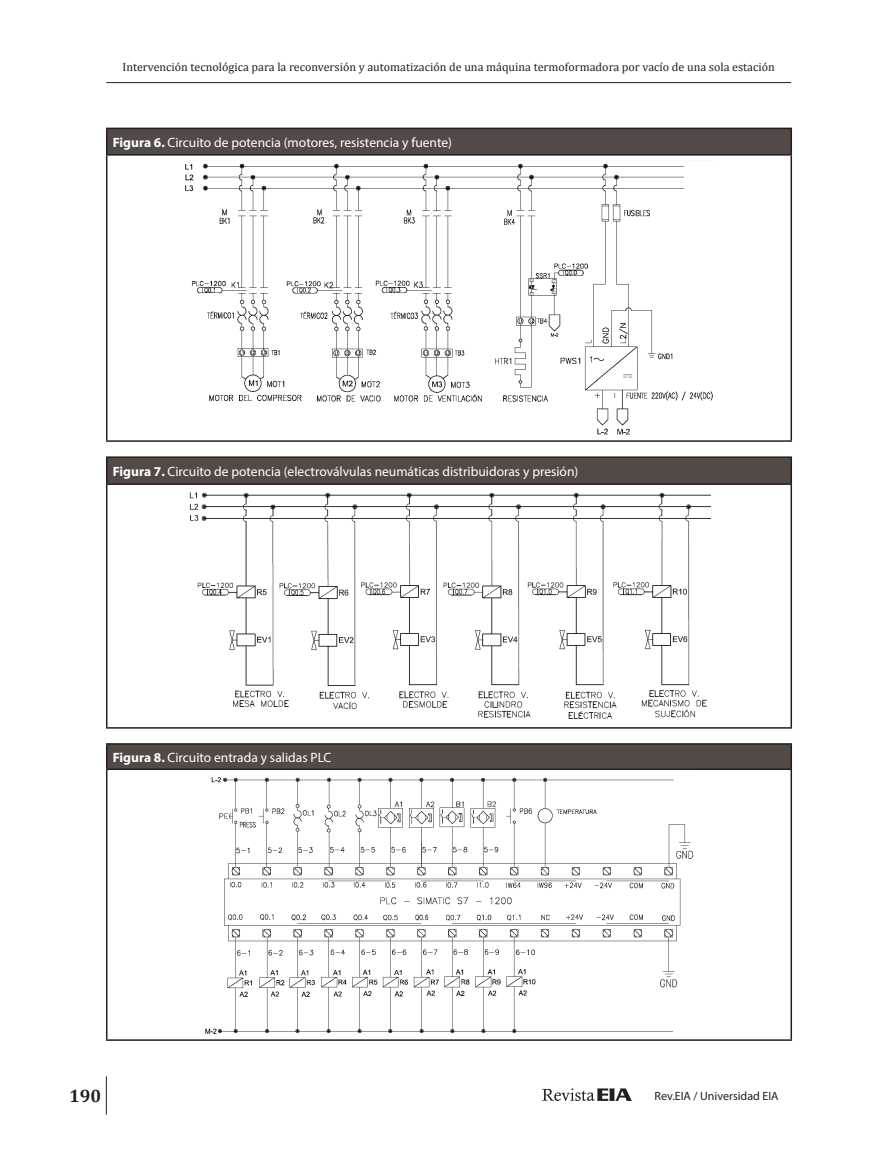
<style>
.page{position:relative;width:885px;height:1170px;background:#fff}
.page>*{position:absolute;margin:0;border:0;box-sizing:border-box;transform-origin:0 0}
.t1{font:700 18px "Cambria";color:#231f20}
.t2{font:13.5px "Myriad Pro";color:#fff}
.t3{font:12px "Cambria";color:#231f20}
.t4{font:12px "Myriad Pro";color:#231f20}
.s1{font-weight:700}
</style>
<div class="page">
<hr style="left:106px;top:82px;width:684px;height:1px;background:#231f20">
<hr style="left:106px;top:1076px;width:1px;height:38px;background:#231f20">
<svg style="left:542px;top:1088px;width:90px;height:12px"></svg>
<div style="left:107px;top:128px;width:684px;height:27px;background:#524a47"></div>
<hr style="left:106px;top:156px;width:1px;height:284px;background:#231f20">
<hr style="left:790px;top:156px;width:2px;height:284px;background:#231f20">
<hr style="left:106px;top:440px;width:686px;height:2px;background:#231f20">
<svg style="left:106px;top:129px;width:1px;height:25px"></svg>
<hr style="left:106px;top:128px;width:686px;height:1px;background:#231f20">
<hr style="left:790px;top:129px;width:2px;height:25px;background:#231f20">
<hr style="left:106px;top:154px;width:686px;height:2px;background:#231f20">
<img style="left:185px;top:163px;width:528px;height:272px">
<div style="left:107px;top:457px;width:684px;height:27px;background:#524a47"></div>
<hr style="left:106px;top:485px;width:1px;height:242px;background:#231f20">
<hr style="left:790px;top:485px;width:2px;height:242px;background:#231f20">
<hr style="left:106px;top:727px;width:686px;height:1px;background:#231f20">
<svg style="left:106px;top:458px;width:1px;height:25px"></svg>
<hr style="left:106px;top:456px;width:686px;height:2px;background:#231f20">
<hr style="left:790px;top:458px;width:2px;height:25px;background:#231f20">
<hr style="left:106px;top:483px;width:686px;height:2px;background:#231f20">
<img style="left:189px;top:492px;width:522px;height:227px">
<div style="left:107px;top:743px;width:684px;height:26px;background:#524a47"></div>
<hr style="left:106px;top:770px;width:1px;height:269px;background:#231f20">
<hr style="left:790px;top:770px;width:2px;height:269px;background:#231f20">
<hr style="left:106px;top:1039px;width:686px;height:1px;background:#231f20">
<svg style="left:106px;top:744px;width:1px;height:24px"></svg>
<hr style="left:106px;top:743px;width:686px;height:1px;background:#231f20">
<hr style="left:790px;top:744px;width:2px;height:24px;background:#231f20">
<hr style="left:106px;top:768px;width:686px;height:2px;background:#231f20">
<img style="left:205px;top:777px;width:489px;height:256px">
<p class="t3" style="left:122px;top:60px;width:653px">Intervención tecnológica para la reconversión y automatización de una máquina termoformadora por vacío de una sola estación</p>
<p class="t2" style="left:113px;top:134px;width:341px"><span class="s1">Figura 6.</span> Circuito de potencia (motores, resistencia y fuente)</p>
<p class="t2" style="left:113px;top:463px;width:467px"><span class="s1">Figura 7.</span> Circuito de potencia (electroválvulas neumáticas distribuidoras y presión)</p>
<p class="t2" style="left:113px;top:748px;width:220px"><span class="s1">Figura 8.</span> Circuito entrada y salidas PLC</p>
<h1 class="t1" style="left:69px;top:1082px;width:33px">190</h1>
<p class="t4" style="left:654px;top:1087px;width:125px">Rev.EIA / Universidad EIA</p>
</div>
